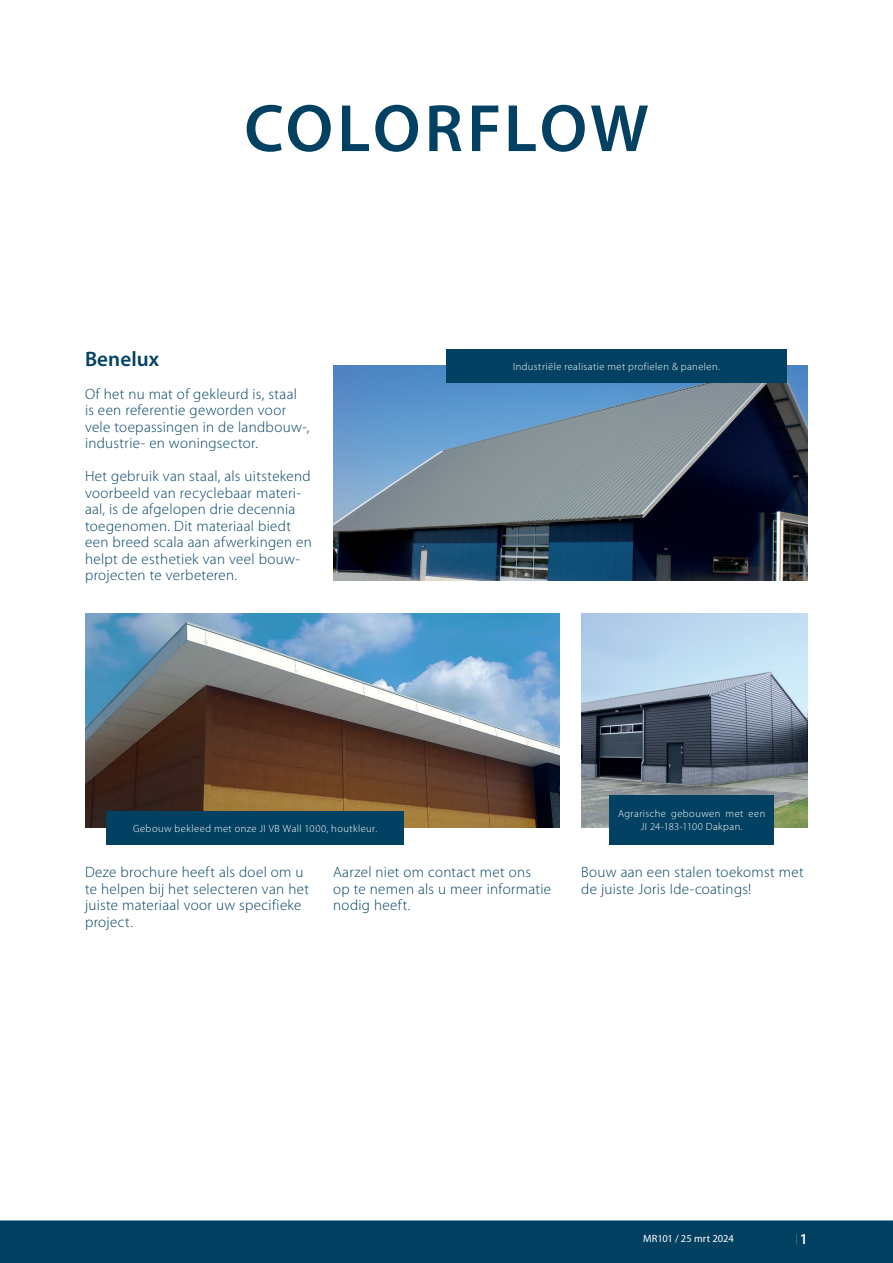
<style>
.page{position:relative;width:893px;height:1263px;background:#fff}
.page>*{position:absolute;margin:0;border:0;box-sizing:border-box;transform-origin:0 0}
.t1{font:600 67.5px "Myriad Pro";letter-spacing:.04em;color:#024161}
.t2{font:600 21px "Myriad Pro";letter-spacing:.005em;color:#024161}
.t3{font:300 15px/16.5px "Myriad Pro";letter-spacing:.02em;color:#024161}
.t4{font:600 15px "Myriad Pro";color:#fff}
.t5{font:300 10.5px "Myriad Pro";letter-spacing:.04em;color:#fff}
.t6{font:10.5px "Myriad Pro";letter-spacing:-.005em;color:#fff}
</style>
<div class="page">
<img style="left:581px;top:613px;width:227px;height:215px">
<img style="left:85px;top:613px;width:475px;height:215px">
<img style="left:333px;top:366px;width:475px;height:214px">
<div style="left:0;top:1220px;width:893px;height:43px;background:#024161"></div>
<div style="left:797px;top:1234px;width:8px;height:10px;background:#024161"></div>
<div style="left:609px;top:795px;width:165px;height:49px;background:#024161"></div>
<div style="left:106px;top:811px;width:298px;height:33px;background:#024161"></div>
<div style="left:446px;top:349px;width:341px;height:33px;background:#024161"></div>
<h1 class="t1" style="left:244px;top:85px;width:406px">COLORFLOW</h1>
<h2 class="t2" style="left:85px;top:345px;width:76px">Benelux</h2>
<p class="t3" style="left:85px;top:385px;width:226px">Of het nu mat of gekleurd is, staal is een referentie geworden voor vele toepassingen in de landbouw-, industrie- en woningsector.</p>
<p class="t3" style="left:85px;top:468px;width:228px">Het gebruik van staal, als uitstekend voorbeeld van recyclebaar materi&shy;aal, is de afgelopen drie decennia toegenomen. Dit materiaal biedt een breed scala aan afwerkingen en helpt de esthetiek van veel bouw&shy;projecten te verbeteren.</p>
<p class="t5" style="left:513px;top:360px;width:208px">Industriële realisatie met profielen &amp; panelen.</p>
<p class="t5" style="left:618px;top:807px;width:149px">Agrarische gebouwen met een</p>
<p class="t5" style="left:133px;top:822px;width:246px">Gebouw bekleed met onze JI VB Wall 1000, houtkleur.</p>
<p class="t5" style="left:641px;top:820px;width:103px">JI 24-183-1100 Dakpan.</p>
<p class="t3" style="left:85px;top:864px;width:225px">Deze brochure heeft als doel om u te helpen bij het selecteren van het juiste materiaal voor uw specifieke project.</p>
<p class="t3" style="left:333px;top:864px;width:220px">Aarzel niet om contact met ons op te nemen als u meer informatie nodig heeft.</p>
<p class="t3" style="left:581px;top:864px;width:224px">Bouw aan een stalen toekomst met de juiste Joris Ide-coatings!</p>
<p class="t6" style="left:643px;top:1232px;width:92px">MR101 / 25 mrt 2024</p>
<p class="t4" style="left:800px;top:1229px;width:10px">1</p>
</div>
